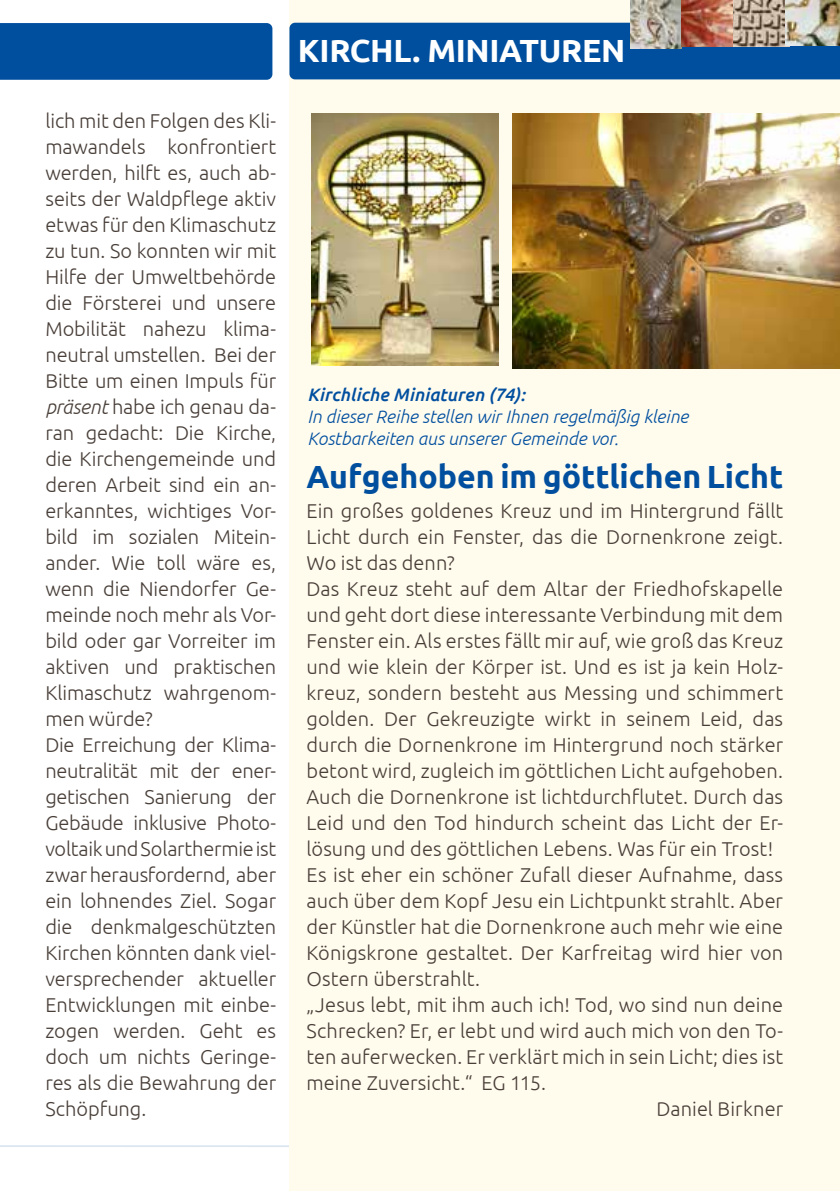
<style>
.page{position:relative;width:840px;height:1191px;background:#fff}
.page>*{position:absolute;margin:0;border:0;box-sizing:border-box;transform-origin:0 0}
.t1{font:700 32px "Ubuntu";color:#004f9f}
.t2{font:700 32px "Ubuntu";letter-spacing:-.01em;color:#fff}
.t3{font:300 20px/26px "Ubuntu";color:#493f39}
.t4{font:italic 300 18px/22px "Ubuntu";color:#004f9f}
.t5{font:italic 500 18px "Ubuntu";letter-spacing:.01em;color:#004f9f}
.s1{font-style:italic}
</style>
<div class="page">
<svg style="left:0;top:1145px;width:289px;height:2px"></svg>
<div style="left:289px;top:0;width:550px;height:1191px;background:#fffbed"></div>
<div style="left:0;top:23px;width:272px;height:57px;background:#004f9f"></div>
<div style="left:289px;top:23px;width:550px;height:56px;background:#004f9f"></div>
<img style="left:630px;top:0;width:101px;height:48px">
<img style="left:727px;top:0;width:62px;height:47px">
<img style="left:785px;top:0;width:54px;height:46px">
<img style="left:311px;top:113px;width:187px;height:253px">
<img style="left:512px;top:113px;width:327px;height:256px">
<p class="t3" style="left:45px;top:107px;width:232px">lich mit den Folgen des Kli&shy;mawandels konfrontiert werden, hilft es, auch ab&shy;seits der Waldpflege aktiv etwas für den Klimaschutz zu tun. So konnten wir mit<br>Hilfe der Umweltbehörde die Försterei und unsere<br>Mobilität nahezu klima&shy;neutral umstellen. Bei der<br>Bitte um einen Impuls für <span class="s1">präsent</span> habe ich genau da&shy;ran gedacht: Die Kirche, die Kirchengemeinde und deren Arbeit sind ein an&shy;erkanntes, wichtiges Vor&shy;bild im sozialen Mitein&shy;ander. Wie toll wäre es, wenn die Niendorfer Ge&shy;meinde noch mehr als Vor&shy;bild oder gar Vorreiter im aktiven und praktischen<br>Klimaschutz wahrgenom&shy;men würde?<br>Die Erreichung der Klima&shy;neutralität mit der ener&shy;getischen Sanierung der<br>Gebäude inklusive Photo&shy;voltaik und Solarthermie ist zwar herausfordernd, aber ein lohnendes Ziel. Sogar die denkmalgeschützten<br>Kirchen könnten dank viel&shy;versprechender aktueller<br>Entwicklungen mit einbe&shy;zogen werden. Geht es doch um nichts Geringe&shy;res als die Bewahrung der<br>Schöpfung.</p>
<h1 class="t2" style="left:298px;top:31px;width:329px">KIRCHL. MINIATUREN</h1>
<p class="t5" style="left:307px;top:383px;width:219px">Kirchliche Miniaturen (74):</p>
<p class="t4" style="left:307px;top:405px;width:382px">In dieser Reihe stellen wir Ihnen regelmäßig kleine<br>Kostbarkeiten aus unserer Gemeinde vor.</p>
<h1 class="t1" style="left:306px;top:457px;width:478px">Aufgehoben im göttlichen Licht</h1>
<p class="t3" style="left:306px;top:497px;width:478px">Ein großes goldenes Kreuz und im Hintergrund fällt</p>
<p class="t3" style="left:306px;top:523px;width:478px">Licht durch ein Fenster, das die Dornenkrone zeigt.</p>
<p class="t3" style="left:306px;top:549px;width:150px">Wo ist das denn?</p>
<p class="t3" style="left:306px;top:575px;width:478px">Das Kreuz steht auf dem Altar der Friedhofskapelle</p>
<p class="t3" style="left:306px;top:601px;width:478px">und geht dort diese interessante Verbindung mit dem</p>
<p class="t3" style="left:306px;top:627px;width:478px">Fenster ein. Als erstes fällt mir auf, wie groß das Kreuz</p>
<p class="t3" style="left:306px;top:653px;width:478px">und wie klein der Körper ist. Und es ist ja kein Holz-</p>
<p class="t3" style="left:306px;top:679px;width:478px">kreuz, sondern besteht aus Messing und schimmert</p>
<p class="t3" style="left:306px;top:705px;width:478px">golden. Der Gekreuzigte wirkt in seinem Leid, das</p>
<p class="t3" style="left:306px;top:731px;width:478px">durch die Dornenkrone im Hintergrund noch stärker</p>
<p class="t3" style="left:306px;top:757px;width:478px">betont wird, zugleich im göttlichen Licht aufgehoben.</p>
<p class="t3" style="left:306px;top:783px;width:478px">Auch die Dornenkrone ist lichtdurchflutet. Durch das</p>
<p class="t3" style="left:306px;top:809px;width:478px">Leid und den Tod hindurch scheint das Licht der Er-</p>
<p class="t3" style="left:306px;top:835px;width:468px">lösung und des göttlichen Lebens. Was für ein Trost!</p>
<p class="t3" style="left:306px;top:861px;width:478px">Es ist eher ein schöner Zufall dieser Aufnahme, dass</p>
<p class="t3" style="left:306px;top:887px;width:478px">auch über dem Kopf Jesu ein Lichtpunkt strahlt. Aber</p>
<p class="t3" style="left:306px;top:913px;width:478px">der Künstler hat die Dornenkrone auch mehr wie eine</p>
<p class="t3" style="left:306px;top:939px;width:478px">Königskrone gestaltet. Der Karfreitag wird hier von</p>
<p class="t3" style="left:306px;top:965px;width:175px">Ostern überstrahlt.</p>
<p class="t3" style="left:306px;top:991px;width:478px">„Jesus lebt, mit ihm auch ich! Tod, wo sind nun deine</p>
<p class="t3" style="left:306px;top:1017px;width:478px">Schrecken? Er, er lebt und wird auch mich von den To-</p>
<p class="t3" style="left:306px;top:1043px;width:478px">ten auferwecken. Er verklärt mich in sein Licht; dies ist</p>
<p class="t3" style="left:306px;top:1069px;width:241px">meine Zuversicht.“ EG 115.</p>
<p class="t3" style="left:656px;top:1095px;width:128px">Daniel Birkner</p>
</div>
